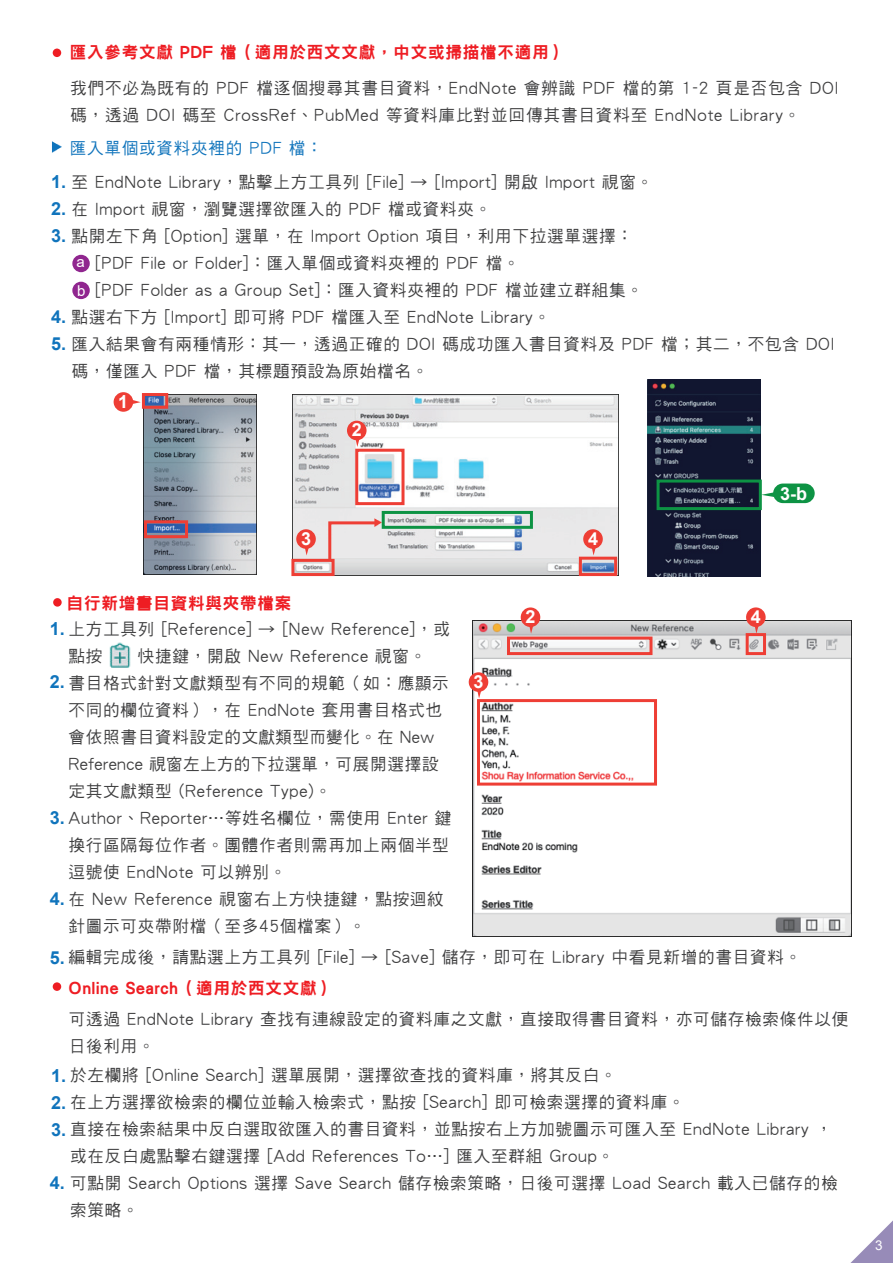
<style>
.page{position:relative;width:893px;height:1263px;background:#fff}
.page>*{position:absolute;margin:0;border:0;box-sizing:border-box;transform-origin:0 0}
.t1{font:700 18px "Arial";color:#fff}
.t2{font:700 18px "Arial";color:#1074bc}
.t3{font:16.5px/27px "DF Hei W5 WINP BF";letter-spacing:.05em;color:#3e3e3f}
.t4{font:16.5px "DFN Hei W9 WINP BF";letter-spacing:.05em;color:#ee1d23}
.t5{font:16.5px "DF Hei W5 WINP BF";letter-spacing:.05em;color:#1074bc}
.t6{font:15px/29.1px "Arial";color:#fff}
.t7{font:13.5px "Arial";color:#fff}
.s1{font-family:"Arial";font-weight:700;font-size:18px;color:#1074bc}
</style>
<div class="page">
<img style="left:109px;top:642px;width:22px;height:26px">
<svg style="left:52px;top:141px;width:10px;height:12px"></svg>
<img style="left:143px;top:394px;width:113px;height:180px">
<img style="left:293px;top:394px;width:325px;height:182px">
<img style="left:648px;top:379px;width:112px;height:197px">
<img style="left:472px;top:621px;width:380px;height:315px">
<div style="left:53px;top:49px;width:8px;height:8px;background:#ee1d23;border-radius:50%"></div>
<div style="left:53px;top:598px;width:9px;height:9px;background:#ee1d23;border-radius:50%"></div>
<div style="left:53px;top:982px;width:8px;height:9px;background:#ee1d23;border-radius:50%"></div>
<div style="left:347px;top:421px;width:20px;height:19px;background:#ee3e35;border-radius:50%"></div>
<svg style="left:355px;top:439px;width:5px;height:8px"></svg>
<div style="left:521px;top:607px;width:19px;height:20px;background:#ee3e35;border-radius:50%"></div>
<svg style="left:529px;top:627px;width:4px;height:7px"></svg>
<div style="left:114px;top:392px;width:19px;height:20px;background:#ee3e35;border-radius:50%"></div>
<svg style="left:133px;top:400px;width:8px;height:4px"></svg>
<div style="left:296px;top:529px;width:20px;height:20px;background:#ee3e35;border-radius:50%"></div>
<svg style="left:305px;top:548px;width:4px;height:7px"></svg>
<div style="left:469px;top:672px;width:19px;height:20px;background:#ee3e35;border-radius:50%"></div>
<svg style="left:477px;top:691px;width:4px;height:7px"></svg>
<div style="left:583px;top:529px;width:20px;height:20px;background:#ee3e35;border-radius:50%"></div>
<svg style="left:592px;top:548px;width:4px;height:7px"></svg>
<div style="left:746px;top:607px;width:20px;height:20px;background:#ee3e35;border-radius:50%"></div>
<svg style="left:755px;top:626px;width:4px;height:7px"></svg>
<div style="left:72px;top:255px;width:18px;height:17px;background:#90268f;border-radius:50%"></div>
<div style="left:72px;top:282px;width:18px;height:17px;background:#90268f;border-radius:50%"></div>
<div style="left:142px;top:393px;width:26px;height:16px;border:3px solid #ee3e35"></div>
<div style="left:144px;top:520px;width:44px;height:18px;border:3px solid #ee3e35"></div>
<div style="left:355px;top:449px;width:49px;height:56px;border:3px solid #ee3e35"></div>
<div style="left:291px;top:559px;width:44px;height:17px;border:3px solid #ee3e35"></div>
<div style="left:579px;top:557px;width:38px;height:19px;border:3px solid #ee3e35"></div>
<div style="left:382px;top:511px;width:151px;height:18px;border:3px solid #0d9344"></div>
<div style="left:657px;top:479px;width:105px;height:31px;border:3px solid #0d9344"></div>
<svg style="left:327px;top:518px;width:55px;height:45px;background:#e9d3d2"></svg>
<div style="left:773px;top:483px;width:42px;height:20px;background:#0d9344;border-radius:10px"></div>
<svg style="left:761px;top:492px;width:13px;height:5px"></svg>
<div style="left:507px;top:636px;width:145px;height:19px;border:3px solid #ee3e35"></div>
<div style="left:477px;top:699px;width:180px;height:86px;border:3px solid #ee3e35"></div>
<div style="left:746px;top:633px;width:20px;height:22px;border:3px solid #ee3e35"></div>
<svg style="left:850px;top:1220px;width:43px;height:43px"></svg>
<p class="t4" style="left:70px;top:44px;width:497px">匯入參考文獻 PDF 檔（適用於西文文獻，中文或掃描檔不適用）</p>
<p class="t3" style="left:70px;top:74px;width:770px">我們不必為既有的 PDF 檔逐個搜尋其書目資料，EndNote 會辨識 PDF 檔的第 1-2 頁是否包含 DOI碼，透過 DOI 碼至 CrossRef、PubMed 等資料庫比對並回傳其書目資料至 EndNote Library。</p>
<p class="t5" style="left:70px;top:140px;width:254px">匯入單個或資料夾裡的 PDF 檔：</p>
<p class="t3" style="left:51px;top:169px;width:603px"><span class="s1">1.</span> 至 EndNote Library，點擊上方工具列 [File] → [Import] 開啟 Import 視窗。</p>
<p class="t3" style="left:51px;top:196px;width:442px"><span class="s1">2.</span> 在 Import 視窗，瀏覽選擇欲匯入的 PDF 檔或資料夾。</p>
<p class="t3" style="left:51px;top:223px;width:583px"><span class="s1">3.</span> 點開左下角 [Option] 選單，在 Import Option 項目，利用下拉選單選擇：</p>
<p class="t3" style="left:71px;top:250px;width:450px">　 [PDF File or Folder]：匯入單個或資料夾裡的 PDF 檔。</p>
<p class="t3" style="left:78px;top:277px;width:567px">　[PDF Folder as a Group Set]：匯入資料夾裡的 PDF 檔並建立群組集。</p>
<p class="t3" style="left:51px;top:304px;width:500px"><span class="s1">4.</span> 點選右下方 [Import] 即可將 PDF 檔匯入至 EndNote Library。</p>
<p class="t3" style="left:71px;top:331px;width:764px;text-indent:-20px"><span class="s1">5.</span> 匯入結果會有兩種情形：其一，透過正確的 DOI 碼成功匯入書目資料及 PDF 檔；其二，不包含 DOI碼，僅匯入 PDF 檔，其標題預設為原始檔名。</p>
<p class="t6" style="left:76px;top:247px;width:10px">a b</p>
<p class="t1" style="left:118px;top:389px;width:12px">1</p>
<p class="t1" style="left:301px;top:526px;width:12px">3</p>
<p class="t1" style="left:352px;top:417px;width:12px">2</p>
<p class="t1" style="left:588px;top:526px;width:12px">4</p>
<p class="t1" style="left:780px;top:480px;width:28px">3-b</p>
<p class="t4" style="left:67px;top:595px;width:226px">自行新增書目資料與夾帶檔案</p>
<p class="t3" style="left:50px;top:615px;width:402px;text-align:center"><span class="s1">1.</span> 上方工具列 [Reference] → [New Reference]，或點按　　快捷鍵，開啟 New Reference 視窗。</p>
<p class="t3" style="left:68px;top:669px;width:382px;text-indent:-19px"><span class="s1">2.</span> 書目格式針對文獻類型有不同的規範（如：應顯示不同的欄位資料），在 EndNote 套用書目格式也會依照書目資料設定的文獻類型而變化。在 New<br>Reference 視窗左上方的下拉選單，可展開選擇設定其文獻類型 (Reference Type)。</p>
<p class="t3" style="left:68px;top:804px;width:384px;text-indent:-19px"><span class="s1">3.</span> Author、Reporter…等姓名欄位，需使用 Enter 鍵換行區隔每位作者。團體作者則需再加上兩個半型逗號使 EndNote 可以辨別。</p>
<p class="t3" style="left:68px;top:910px;width:734px;line-height:31px">針圖示可夾帶附檔（至多45個檔案）。<br>編輯完成後，請點選上方工具列 [File] → [Save] 儲存，即可在 Library 中看見新增的書目資料。</p>
<p class="t4" style="left:69px;top:979px;width:266px">Online Search（適用於西文文獻）</p>
<p class="t3" style="left:69px;top:1006px;width:781px">可透過 EndNote Library 查找有連線設定的資料庫之文獻，直接取得書目資料，亦可儲存檢索條件以便日後利用。</p>
<p class="t3" style="left:70px;top:1061px;width:548px">於左欄將 [Online Search] 選單展開，選擇欲查找的資料庫，將其反白。</p>
<p class="t3" style="left:70px;top:1115px;width:764px">直接在檢索結果中反白選取欲匯入的書目資料，並點按右上方加號圖示可匯入至 EndNote Library ，或在反白處點擊右鍵選擇 [Add References To…] 匯入至群組 Group。</p>
<p class="t3" style="left:70px;top:1169px;width:769px;text-indent:-20px"><span class="s1">4.</span> 可點開 Search Options 選擇 Save Search 儲存檢索策略，日後可選擇 Load Search 載入已儲存的檢索策略。</p>
<p class="t1" style="left:751px;top:604px;width:12px">4</p>
<p class="t1" style="left:525px;top:604px;width:12px">2</p>
<p class="t1" style="left:473px;top:669px;width:12px">3</p>
<p class="t3" style="left:50px;top:885px;width:396px"><span class="s1">4.</span> 在 New Reference 視窗右上方快捷鍵，點按迴紋</p>
<p class="t2" style="left:50px;top:945px;width:17px">5.</p>
<p class="t2" style="left:51px;top:1063px;width:17px">1.</p>
<p class="t3" style="left:51px;top:1088px;width:635px"><span class="s1">2.</span> 在上方選擇欲檢索的欄位並輸入檢索式，點按 [Search] 即可檢索選擇的資料庫。</p>
<p class="t2" style="left:51px;top:1117px;width:17px">3.</p>
<p class="t7" style="left:875px;top:1235px;width:9px">3</p>
</div>
